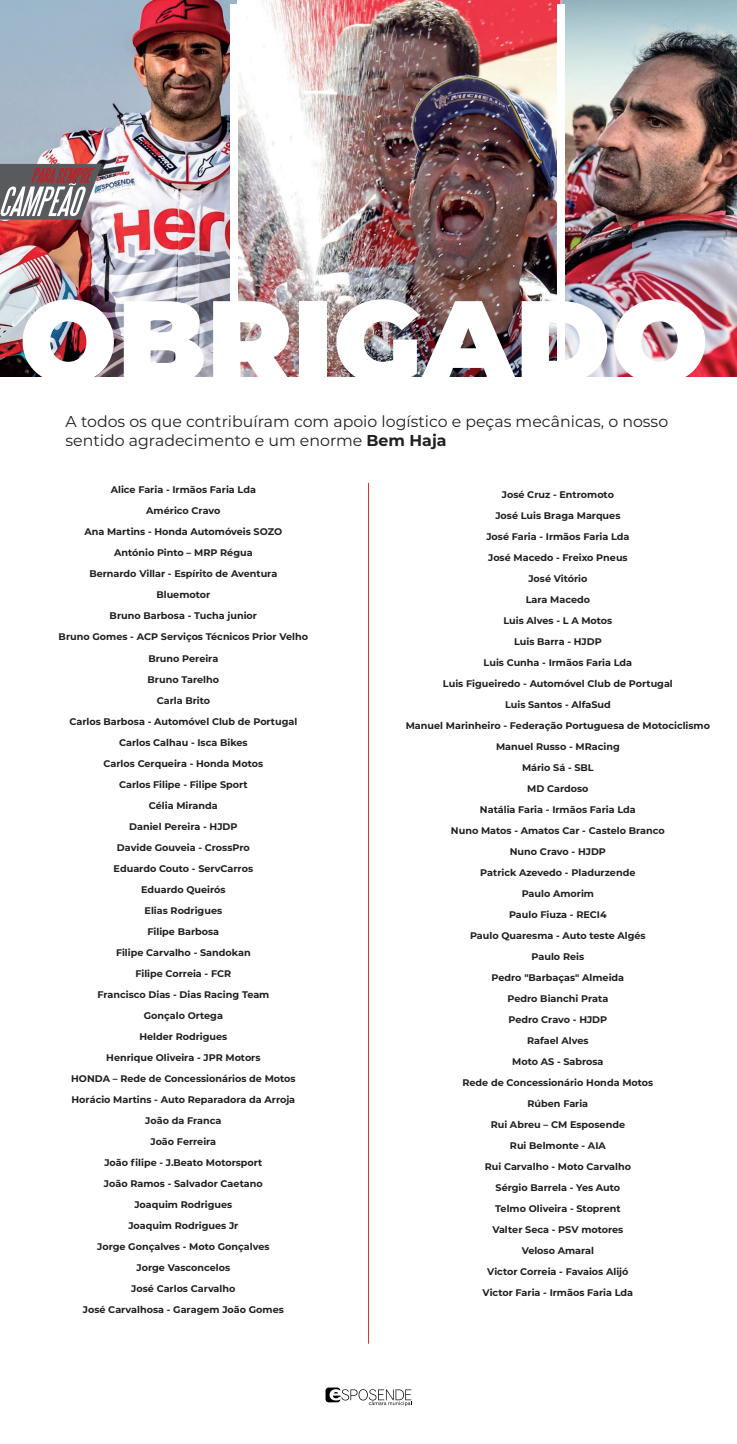
<style>
.page{position:relative;width:737px;height:1444px;background:#fff}
.page>*{position:absolute;margin:0;border:0;box-sizing:border-box;transform-origin:0 0}
.t1{font:900 115.5px "Montserrat";color:#fff}
.t2{font:15.75px/18.9px "Montserrat";color:#231f20}
.t3{font:700 9.62px/21px "Montserrat";color:#231f20;text-align:center}
.s1{font-weight:700}
</style>
<div class="page">
<img style="left:561px;top:0;width:176px;height:377px">
<img style="left:236px;top:0;width:325px;height:377px">
<img style="left:0;top:0;width:236px;height:377px">
<svg style="left:325px;top:1387px;width:87px;height:19px"></svg>
<div style="left:558px;top:4px;width:7px;height:478px;background:#fff"></div>
<div style="left:230px;top:4px;width:7px;height:478px;background:#fff"></div>
<svg style="left:0;top:164px;width:102px;height:56px"></svg>
<hr style="left:368px;top:483px;width:1px;height:861px;background:#ee2d2d">
<h1 class="t1" style="left:19px;top:275px;width:690px">OBRIGADO</h1>
<h2 class="t2" style="left:66px;top:414px;width:604px">A todos os que contribuíram com apoio logístico e peças mecânicas, o nosso sentido agradecimento e um enorme <span class="s1">Bem Haja</span></h2>
<p class="t3" style="left:59px;top:480px;width:251px">Alice Faria - Irmãos Faria Lda<br>Américo Cravo<br>Ana Martins - Honda Automóveis SOZO<br>António Pinto – MRP Régua<br>Bernardo Villar - Espírito de Aventura<br>Bluemotor<br>Bruno Barbosa - Tucha junior<br>Bruno Gomes - ACP Serviços Técnicos Prior Velho<br>Bruno Pereira<br>Bruno Tarelho<br>Carla Brito<br>Carlos Barbosa - Automóvel Club de Portugal<br>Carlos Calhau - Isca Bikes<br>Carlos Cerqueira - Honda Motos<br>Carlos Filipe - Filipe Sport<br>Célia Miranda<br>Daniel Pereira - HJDP<br>Davide Gouveia - CrossPro<br>Eduardo Couto - ServCarros<br>Eduardo Queirós<br>Elias Rodrigues<br>Filipe Barbosa<br>Filipe Carvalho - Sandokan<br>Filipe Correia - FCR<br>Francisco Dias - Dias Racing Team<br>Gonçalo Ortega<br>Helder Rodrigues<br>Henrique Oliveira - JPR Motors<br>HONDA – Rede de Concessionários de Motos<br>Horácio Martins - Auto Reparadora da Arroja<br>João da Franca<br>João Ferreira<br>João filipe - J.Beato Motorsport<br>João Ramos - Salvador Caetano<br>Joaquim Rodrigues<br>Joaquim Rodrigues Jr<br>Jorge Gonçalves - Moto Gonçalves<br>Jorge Vasconcelos<br>José Carlos Carvalho<br>José Carvalhosa - Garagem João Gomes</p>
<p class="t3" style="left:406px;top:485px;width:306px">José Cruz - Entromoto<br>José Luis Braga Marques<br>José Faria - Irmãos Faria Lda<br>José Macedo - Freixo Pneus<br>José Vitório<br>Lara Macedo<br>Luis Alves - L A Motos<br>Luis Barra - HJDP<br>Luis Cunha - Irmãos Faria Lda<br>Luis Figueiredo - Automóvel Club de Portugal<br>Luis Santos - AlfaSud<br>Manuel Marinheiro - Federação Portuguesa de Motociclismo<br>Manuel Russo - MRacing<br>Mário Sá - SBL<br>MD Cardoso<br>Natália Faria - Irmãos Faria Lda<br>Nuno Matos - Amatos Car - Castelo Branco<br>Nuno Cravo - HJDP<br>Patrick Azevedo - Pladurzende<br>Paulo Amorim<br>Paulo Fiuza - RECI4<br>Paulo Quaresma - Auto teste Algés<br>Paulo Reis<br>Pedro "Barbaças" Almeida<br>Pedro Bianchi Prata<br>Pedro Cravo - HJDP<br>Rafael Alves<br>Moto AS - Sabrosa<br>Rede de Concessionário Honda Motos<br>Rúben Faria<br>Rui Abreu – CM Esposende<br>Rui Belmonte - AIA<br>Rui Carvalho - Moto Carvalho<br>Sérgio Barrela - Yes Auto<br>Telmo Oliveira - Stoprent<br>Valter Seca - PSV motores<br>Veloso Amaral<br>Victor Correia - Favaios Alijó<br>Victor Faria - Irmãos Faria Lda</p>
</div>
